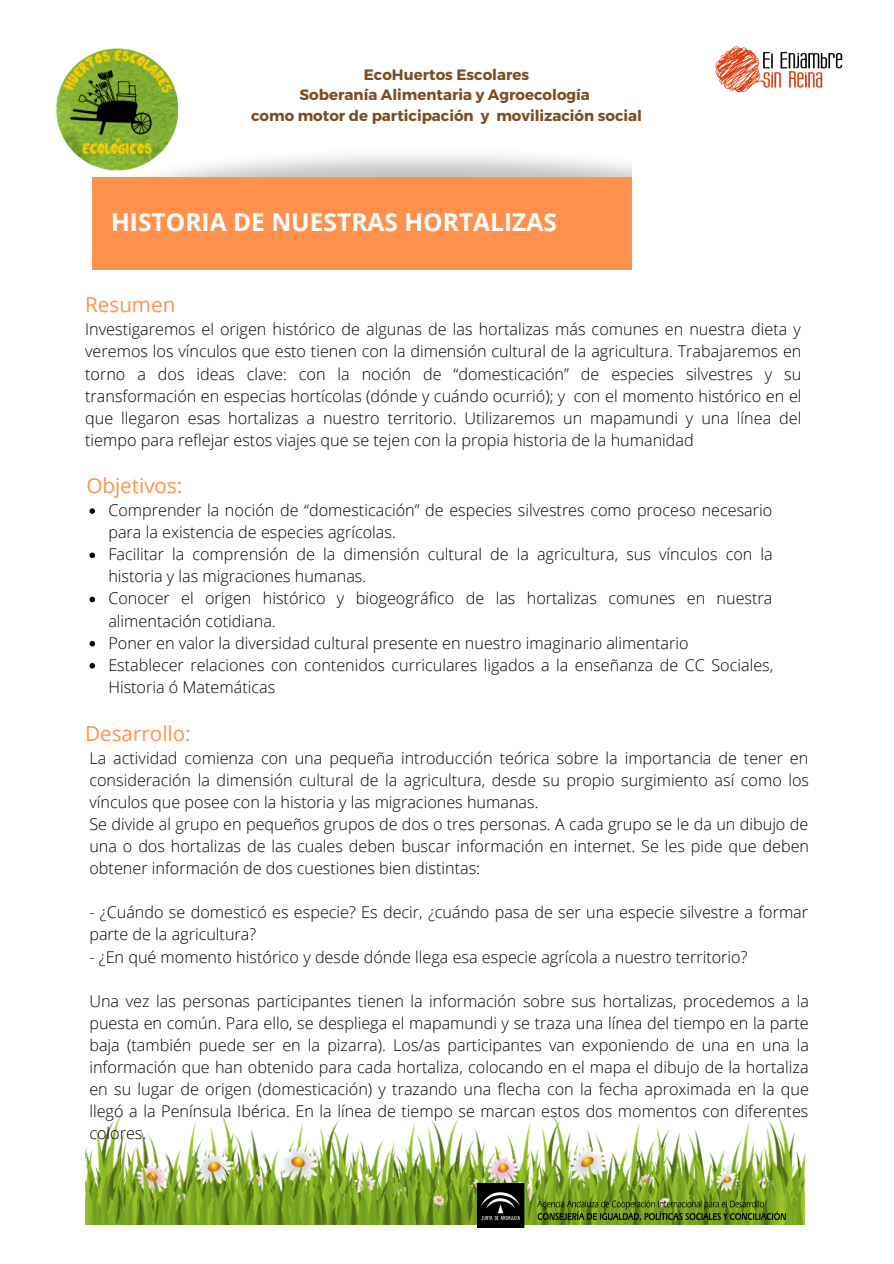
<style>
.page{position:relative;width:894px;height:1264px;background:#fff}
.page>*{position:absolute;margin:0;border:0;box-sizing:border-box;transform-origin:0 0}
.t1{font:700 24.6px "Open Sans";color:#fff}
.t2{font:20.55px "Open Sans";color:#ff914d}
.t3{font:300 16.2px/22px "Open Sans";color:#000}
.t4{font:700 15px "Montserrat";color:#7c4d25}
</style>
<div class="page">
<img style="left:108px;top:115px;width:523px;height:62px">
<div style="left:92px;top:177px;width:539px;height:93px;background:#ff914d"></div>
<img style="left:715px;top:46px;width:128px;height:47px">
<img style="left:56px;top:48px;width:121px;height:122px">
<img style="left:85px;top:1112px;width:720px;height:112px">
<img style="left:477px;top:1183px;width:308px;height:44px">
<svg style="left:89px;top:508px;width:6px;height:6px"></svg>
<svg style="left:89px;top:552px;width:6px;height:6px"></svg>
<svg style="left:89px;top:596px;width:6px;height:6px"></svg>
<svg style="left:89px;top:641px;width:6px;height:5px"></svg>
<svg style="left:89px;top:663px;width:6px;height:5px"></svg>
<p class="t4" style="left:364px;top:64px;width:167px">EcoHuertos Escolares</p>
<p class="t4" style="left:299px;top:85px;width:292px">Soberanía Alimentaria y Agroecología</p>
<p class="t4" style="left:251px;top:106px;width:392px">como motor de participación y movilización social</p>
<p class="t1" style="left:111px;top:205px;width:447px">HISTORIA DE NUESTRAS HORTALIZAS</p>
<p class="t2" style="left:85px;top:290px;width:92px">Resumen</p>
<p class="t3" style="left:85px;top:318px;width:717px;text-align:justify">Investigaremos el origen histórico de algunas de las hortalizas más comunes en nuestra dieta y veremos los vínculos que esto tienen con la dimensión cultural de la agricultura. Trabajaremos en torno a dos ideas clave: con la noción de “domesticación” de especies silvestres y su transformación en especias hortícolas (dónde y cuándo ocurrió); y con el momento histórico en el que llegaron esas hortalizas a nuestro territorio. Utilizaremos un mapamundi y una línea del tiempo para reflejar estos viajes que se tejen con la propia historia de la humanidad</p>
<p class="t2" style="left:86px;top:471px;width:97px">Objetivos:</p>
<p class="t3" style="left:108px;top:499px;width:665px">Comprender la noción de “domesticación” de especies silvestres como proceso necesario para la existencia de especies agrícolas.</p>
<p class="t3" style="left:108px;top:543px;width:665px">Facilitar la comprensión de la dimensión cultural de la agricultura, sus vínculos con la historia y las migraciones humanas.</p>
<p class="t3" style="left:108px;top:587px;width:665px">Conocer el origen histórico y biogeográfico de las hortalizas comunes en nuestra alimentación cotidiana.</p>
<p class="t3" style="left:108px;top:631px;width:581px">Poner en valor la diversidad cultural presente en nuestro imaginario alimentario</p>
<p class="t3" style="left:108px;top:653px;width:666px">Establecer relaciones con contenidos curriculares ligados a la enseñanza de CC Sociales,<br>Historia ó Matemáticas</p>
<p class="t2" style="left:85px;top:719px;width:107px">Desarrollo:</p>
<p class="t3" style="left:89px;top:746px;width:721px;text-align:justify">La actividad comienza con una pequeña introducción teórica sobre la importancia de tener en consideración la dimensión cultural de la agricultura, desde su propio surgimiento así como los vínculos que posee con la historia y las migraciones humanas.</p>
<p class="t3" style="left:89px;top:812px;width:721px;text-align:justify">Se divide al grupo en pequeños grupos de dos o tres personas. A cada grupo se le da un dibujo de una o dos hortalizas de las cuales deben buscar información en internet. Se les pide que deben obtener información de dos cuestiones bien distintas:</p>
<p class="t3" style="left:89px;top:901px;width:720px">- ¿Cuándo se domesticó es especie? Es decir, ¿cuándo pasa de ser una especie silvestre a formar parte de la agricultura?</p>
<p class="t3" style="left:89px;top:945px;width:659px">- ¿En qué momento histórico y desde dónde llega esa especie agrícola a nuestro territorio?</p>
<p class="t3" style="left:89px;top:989px;width:721px;text-align:justify">Una vez las personas participantes tienen la información sobre sus hortalizas, procedemos a la puesta en común. Para ello, se despliega el mapamundi y se traza una línea del tiempo en la parte baja (también puede ser en la pizarra). Los/as participantes van exponiendo de una en una la información que han obtenido para cada hortaliza, colocando en el mapa el dibujo de la hortaliza en su lugar de origen (domesticación) y trazando una flecha con la fecha aproximada en la que llegó a la Península Ibérica. En la línea de tiempo se marcan estos dos momentos con diferentes colores.</p>
</div>
